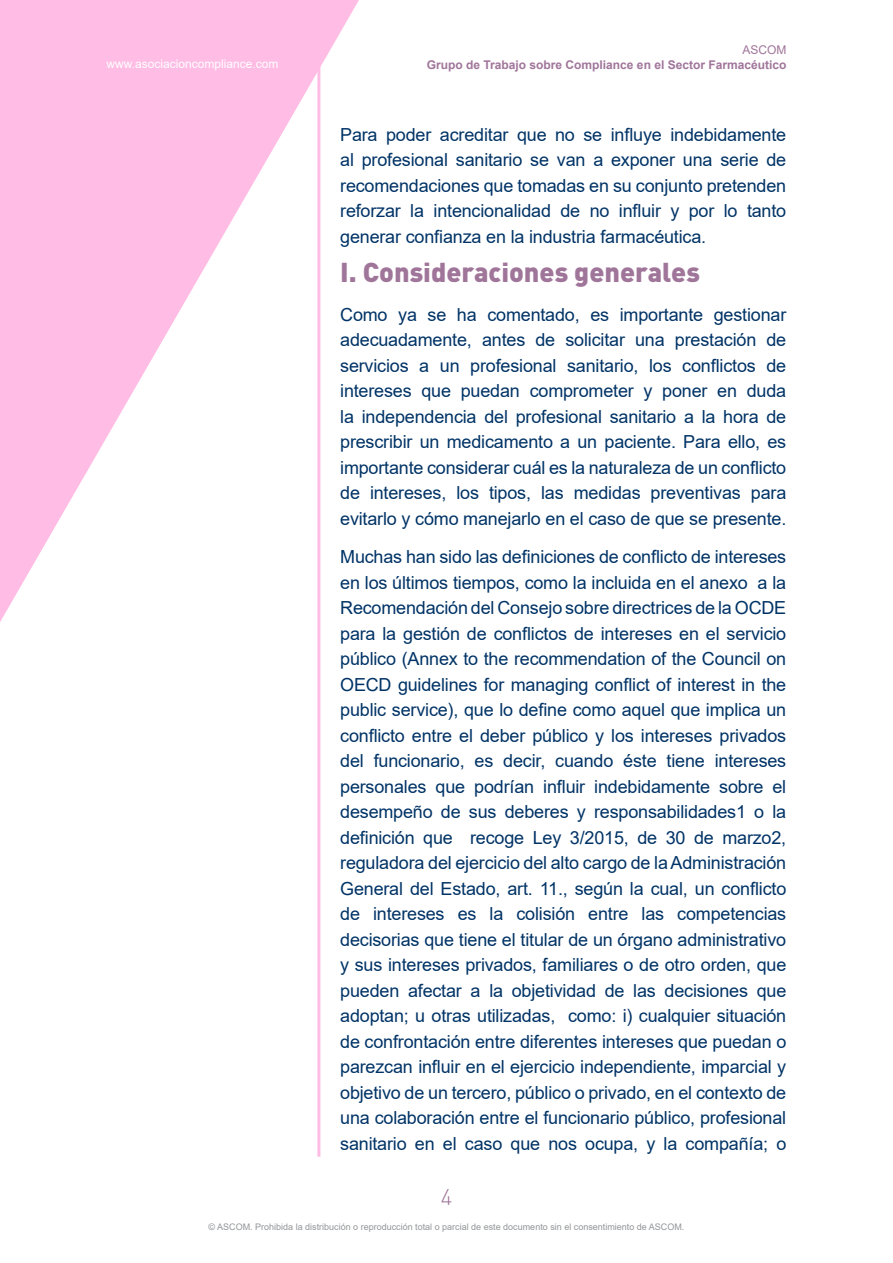
<style>
.page{position:relative;width:893px;height:1263px;background:#fff}
.page>*{position:absolute;margin:0;border:0;box-sizing:border-box;transform-origin:0 0}
.t1{font:900 27px "DIN Pro";color:#a0759a}
.t2{font:300 22.5px "DIN Pro";color:#a0759a}
.t3{font:18px/25.5px "Arial";letter-spacing:-.01em;color:#036;text-align:justify}
.t4{font:700 12px "Arial";color:#a0759a}
.t5{font:12px "Arial";color:#fff}
.t6{font:12px "Arial";color:#a0759a}
.t7{font:9px "Arial";color:#939598}
</style>
<div class="page">
<hr style="left:317px;top:21px;width:3px;height:1136px;background:#ffbce4">
<svg style="left:0;top:0;width:359px;height:622px;fill:#ffbce4"></svg>
<p class="t5" style="left:107px;top:55px;width:174px">www.asociacioncompliance.com</p>
<p class="t6" style="left:742px;top:42px;width:46px">ASCOM</p>
<p class="t4" style="left:427px;top:57px;width:361px">Grupo de Trabajo sobre Compliance en el Sector Farmacéutico</p>
<p class="t3" style="left:340px;top:121px;width:448px">Para poder acreditar que no se influye indebidamente al profesional sanitario se van a exponer una serie de recomendaciones que tomadas en su conjunto pretenden reforzar la intencionalidad de no influir y por lo tanto generar confianza en la industria farmacéutica.</p>
<h1 class="t1" style="left:340px;top:249px;width:361px">I. Consideraciones generales</h1>
<p class="t3" style="left:340px;top:301px;width:448px">Como ya se ha comentado, es importante gestionar adecuadamente, antes de solicitar una prestación de servicios a un profesional sanitario, los conflictos de intereses que puedan comprometer y poner en duda la independencia del profesional sanitario a la hora de prescribir un medicamento a un paciente. Para ello, es importante considerar cuál es la naturaleza de un conflicto de intereses, los tipos, las medidas preventivas para evitarlo y cómo manejarlo en el caso de que se presente.</p>
<p class="t3" style="left:340px;top:544px;width:448px">Muchas han sido las definiciones de conflicto de intereses en los últimos tiempos, como la incluida en el anexo a la Recomendación del Consejo sobre directrices de la OCDE para la gestión de conflictos de intereses en el servicio público (Annex to the recommendation of the Council on OECD guidelines for managing conflict of interest in the public service), que lo define como aquel que implica un conflicto entre el deber público y los intereses privados del funcionario, es decir, cuando éste tiene intereses personales que podrían influir indebidamente sobre el desempeño de sus deberes y responsabilidades1 o la definición que recoge Ley 3/2015, de 30 de marzo2, reguladora del ejercicio del alto cargo de la Administración General del Estado, art. 11., según la cual, un conflicto de intereses es la colisión entre las competencias decisorias que tiene el titular de un órgano administrativo y sus intereses privados, familiares o de otro orden, que pueden afectar a la objetividad de las decisiones que adoptan; u otras utilizadas, como: i) cualquier situación de confrontación entre diferentes intereses que puedan o parezcan influir en el ejercicio independiente, imparcial y objetivo de un tercero, público o privado, en el contexto de una colaboración entre el funcionario público, profesional sanitario en el caso que nos ocupa, y la compañía; o</p>
<p class="t2" style="left:441px;top:1180px;width:13px">4</p>
<p class="t7" style="left:209px;top:1220px;width:477px">© ASCOM. Prohibida la distribución o reproducción total o parcial de este documento sin el consentimiento de ASCOM.</p>
</div>
